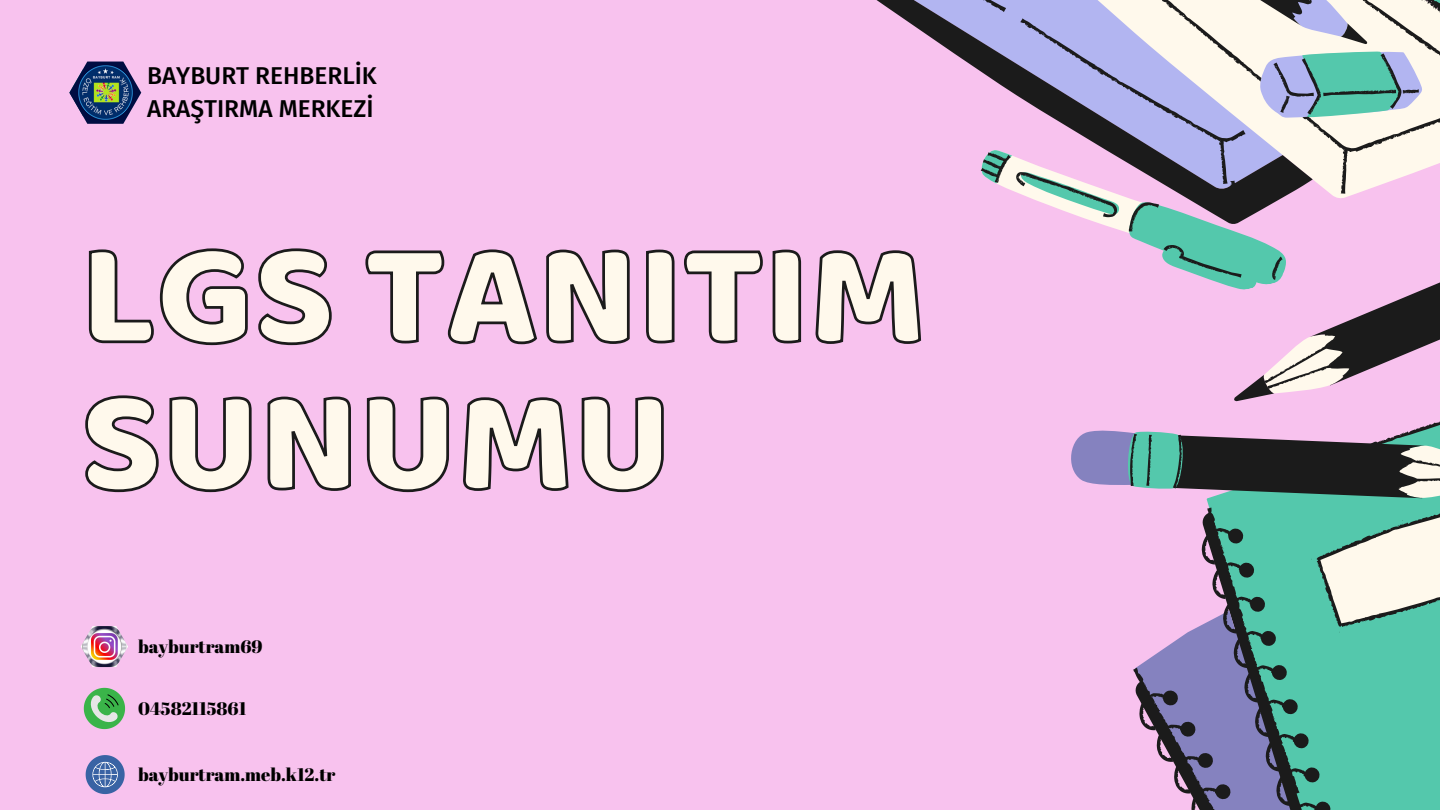
<style>
.page{position:relative;width:1440px;height:810px;background:#f8c2ee}
.page>*{position:absolute;margin:0;border:0;box-sizing:border-box;transform-origin:0 0}
.t1{font:147px/147px "Baloo";color:#fff9ec}
.t2{font:500 24.4px/33.6px "Fira Sans";color:#000}
.t3{font:18px "Abril Fatface";color:#000}
</style>
<div class="page">
<svg style="left:1133px;top:649px;width:307px;height:161px;background:#679ca3"></svg>
<svg style="left:1071px;top:430px;width:369px;height:219px"></svg>
<svg style="left:1115px;top:352px;width:325px;height:271px"></svg>
<svg style="left:88px;top:248px;width:729px;height:98px"></svg>
<svg style="left:85px;top:395px;width:579px;height:98px"></svg>
<svg style="left:817px;top:0;width:623px;height:352px"></svg>
<img style="left:69px;top:62px;width:72px;height:62px">
<img style="left:81px;top:626px;width:47px;height:41px">
<svg style="left:84px;top:688px;width:41px;height:41px"></svg>
<svg style="left:86px;top:755px;width:39px;height:39px"></svg>
<p class="t2" style="left:147px;top:59px;width:231px">BAYBURT REHBERLİK<br>ARAŞTIRMA MERKEZİ</p>
<h1 class="t1" style="left:81px;top:217px;width:847px">LGS TANITIM<br>SUNUMU</h1>
<p class="t3" style="left:138px;top:634px;width:126px">bayburtram69</p>
<h2 class="t3" style="left:138px;top:696px;width:110px">04582115861</h2>
<p class="t3" style="left:138px;top:762px;width:199px">bayburtram.meb.k12.tr</p>
</div>
